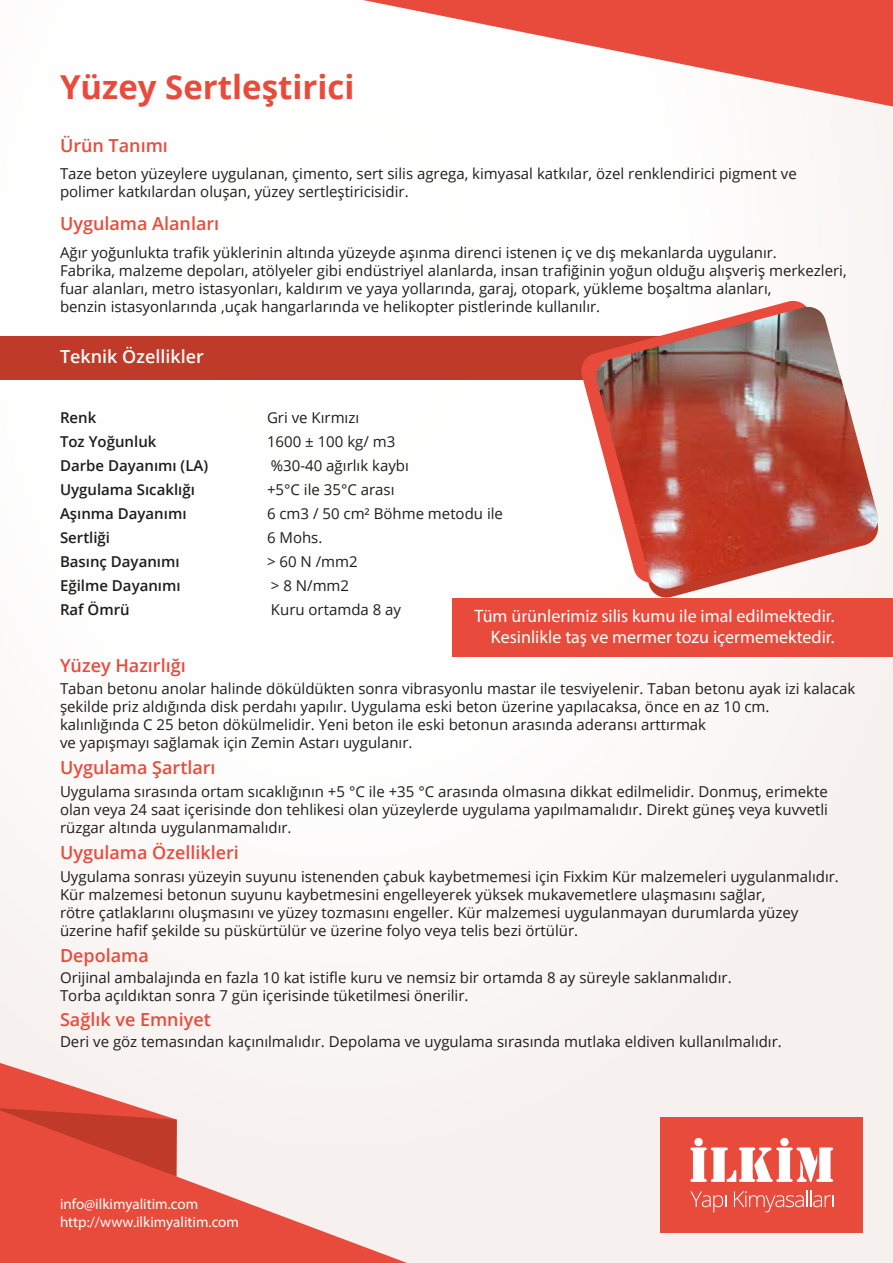
<style>
.page{position:relative;width:893px;height:1263px;background:#fff}
.page>*{position:absolute;margin:0;border:0;box-sizing:border-box;transform-origin:0 0}
.t1{font:700 33px "Open Sans";color:#e84b3c}
.t2{font:600 18px "Open Sans";color:#e84b3c}
.t3{font:18px/21.6px "Myriad Pro";color:#fff;text-align:right}
.t4{font:600 18px "Open Sans";color:#fff}
.t5{font:15px/18px "Open Sans";color:#1d1d1b}
.t6{font:600 15px/24px "Open Sans";color:#1d1d1b}
.t7{font:15px/18px "Myriad Pro";color:#fff}
</style>
<div class="page">
<div style="left:0;top:0;width:893px;height:1263px;background:linear-gradient(to right,#fffefe,#f8f3f2)"></div>
<div style="left:0;top:336px;width:673px;height:44px;background:#c03a2a"></div>
<svg style="left:594px;top:589px;width:286px;height:9px"></svg>
<svg style="left:579px;top:299px;width:286px;height:286px"></svg>
<div style="left:661px;top:1117px;width:202px;height:116px;background:#e84b3c"></div>
<svg style="left:690px;top:1147px;width:143px;height:35px"></svg>
<div style="left:694px;top:1138px;width:9px;height:8px;background:#fff;border-radius:50%"></div>
<div style="left:780px;top:1138px;width:9px;height:8px;background:#fff;border-radius:50%"></div>
<svg style="left:690px;top:1191px;width:36px;height:21px"></svg>
<svg style="left:734px;top:1190px;width:99px;height:22px"></svg>
<svg style="left:0;top:1059px;width:177px;height:46px"></svg>
<svg style="left:0;top:1105px;width:446px;height:158px;fill:#e84b3c"></svg>
<svg style="left:299px;top:0;width:594px;height:109px"></svg>
<div style="left:452px;top:598px;width:441px;height:58px;background:#e84b3c"></div>
<img style="left:594px;top:307px;width:286px;height:282px">
<h1 class="t1" style="left:60px;top:64px;width:296px">Yüzey Sertleştirici</h1>
<p class="t2" style="left:60px;top:133px;width:109px">Ürün Tanımı</p>
<p class="t5" style="left:60px;top:164px;width:738px">Taze beton yüzeylere uygulanan, çimento, sert silis agrega, kimyasal katkılar, özel renklendirici pigment ve polimer katkılardan oluşan, yüzey sertleştiricisidir.</p>
<p class="t2" style="left:60px;top:211px;width:161px">Uygulama Alanları</p>
<p class="t5" style="left:60px;top:243px;width:788px">Ağır yoğunlukta trafik yüklerinin altında yüzeyde aşınma direnci istenen iç ve dış mekanlarda uygulanır.<br>Fabrika, malzeme depoları, atölyeler gibi endüstriyel alanlarda, insan trafiğinin yoğun olduğu alışveriş merkezleri, fuar alanları, metro istasyonları, kaldırım ve yaya yollarında, garaj, otopark, yükleme boşaltma alanları,<br>benzin istasyonlarında ,uçak hangarlarında ve helikopter pistlerinde kullanılır.</p>
<p class="t4" style="left:60px;top:344px;width:145px">Teknik Özellikler</p>
<p class="t6" style="left:60px;top:405px;width:150px">Renk<br>Toz Yoğunluk<br>Darbe Dayanımı (LA)<br>Uygulama Sıcaklığı<br>Aşınma Dayanımı<br>Sertliği<br>Basınç Dayanımı<br>Eğilme Dayanımı<br>Raf Ömrü</p>
<p class="t5" style="left:267px;top:405px;width:237px;line-height:24px">Gri ve Kırmızı<br>1600 ± 100 kg/ m3<br>%30-40 ağırlık kaybı<br>+5°C ile 35°C arası<br>6 cm3 / 50 cm² Böhme metodu ile<br>6 Mohs.<br>&gt; 60 N /mm2<br>&gt; 8 N/mm2<br>Kuru ortamda 8 ay</p>
<p class="t3" style="left:475px;top:604px;width:361px">Tüm ürünlerimiz silis kumu ile imal edilmektedir.<br>Kesinlikle taş ve mermer tozu içermemektedir.</p>
<p class="t2" style="left:60px;top:653px;width:127px">Yüzey Hazırlığı</p>
<p class="t5" style="left:60px;top:679px;width:797px">Taban betonu anolar halinde döküldükten sonra vibrasyonlu mastar ile tesviyelenir. Taban betonu ayak izi kalacak şekilde priz aldığında disk perdahı yapılır. Uygulama eski beton üzerine yapılacaksa, önce en az 10 cm.<br>kalınlığında C 25 beton dökülmelidir. Yeni beton ile eski betonun arasında aderansı arttırmak<br>ve yapışmayı sağlamak için Zemin Astarı uygulanır.</p>
<p class="t2" style="left:60px;top:755px;width:157px">Uygulama Şartları</p>
<p class="t5" style="left:60px;top:782px;width:769px;text-align:justify">Uygulama sırasında ortam sıcaklığının +5 °C ile +35 °C arasında olmasına dikkat edilmelidir. Donmuş, erimekte olan veya 24 saat içerisinde don tehlikesi olan yüzeylerde uygulama yapılmamalıdır. Direkt güneş veya kuvvetli rüzgar altında uygulanmamalıdır.</p>
<p class="t2" style="left:60px;top:840px;width:180px">Uygulama Özellikleri</p>
<p class="t5" style="left:60px;top:867px;width:780px">Uygulama sonrası yüzeyin suyunu istenenden çabuk kaybetmemesi için Fixkim Kür malzemeleri uygulanmalıdır.<br>Kür malzemesi betonun suyunu kaybetmesini engelleyerek yüksek mukavemetlere ulaşmasını sağlar,<br>rötre çatlaklarını oluşmasını ve yüzey tozmasını engeller. Kür malzemesi uygulanmayan durumlarda yüzey üzerine hafif şekilde su püskürtülür ve üzerine folyo veya telis bezi örtülür.</p>
<p class="t2" style="left:60px;top:943px;width:90px">Depolama</p>
<p class="t5" style="left:60px;top:968px;width:673px">Orijinal ambalajında en fazla 10 kat istifle kuru ve nemsiz bir ortamda 8 ay süreyle saklanmalıdır.<br>Torba açıldıktan sonra 7 gün içerisinde tüketilmesi önerilir.</p>
<p class="t2" style="left:60px;top:1007px;width:152px">Sağlık ve Emniyet</p>
<p class="t5" style="left:60px;top:1032px;width:723px">Deri ve göz temasından kaçınılmalıdır. Depolama ve uygulama sırasında mutlaka eldiven kullanılmalıdır.</p>
<p class="t7" style="left:60px;top:1194px;width:181px">info@ilkimyalitim.com http://www.ilkimyalitim.com</p>
</div>
